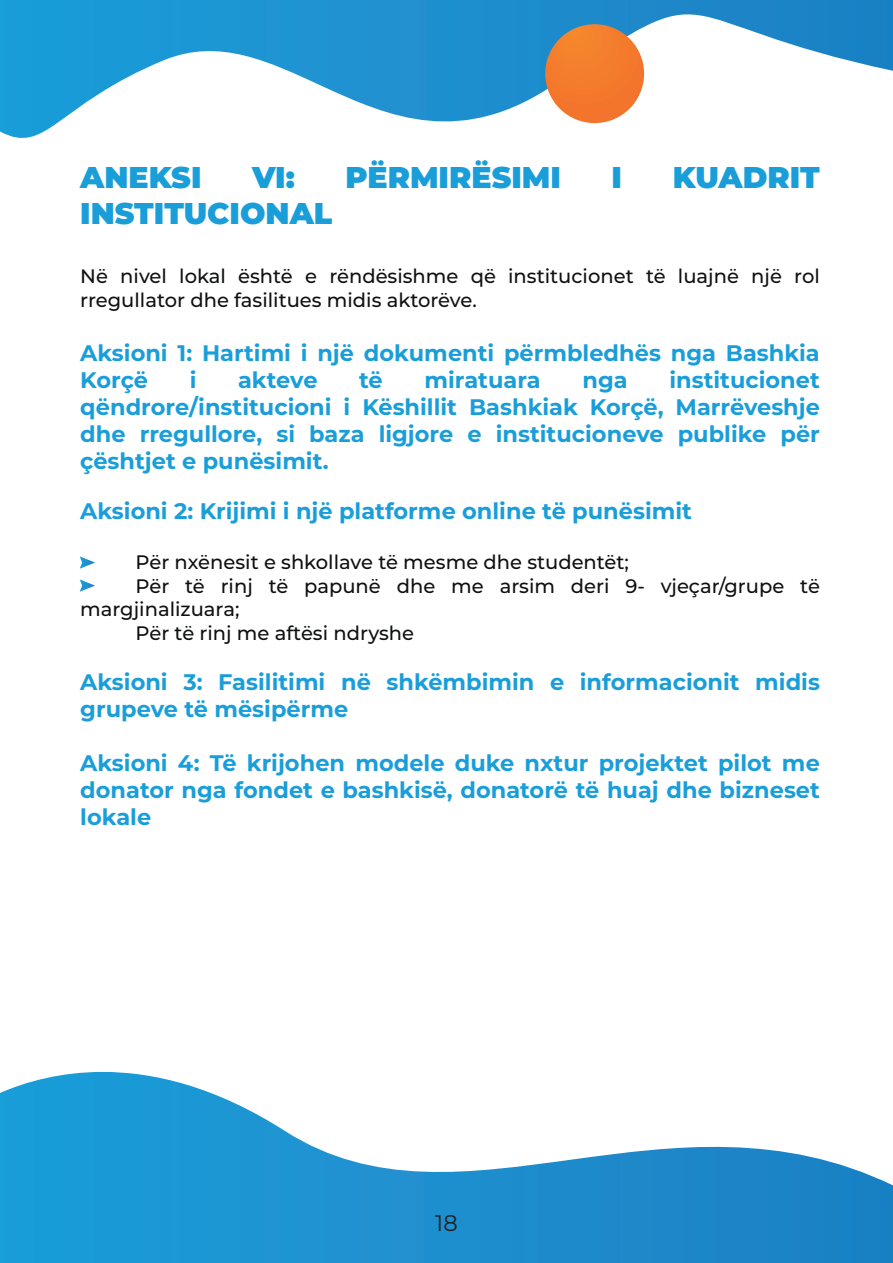
<style>
.page{position:relative;width:893px;height:1263px;background:#fff}
.page>*{position:absolute;margin:0;border:0;box-sizing:border-box;transform-origin:0 0}
.t1{font:900 30px "Montserrat";color:#1a9ed9}
.t2{font:700 22.5px/27px "Montserrat";color:#1a9ed9}
.t3{font:22.5px "Montserrat";color:#201d1e}
.t4{font:500 19.5px/23.4px "Montserrat";color:#0f1110}
</style>
<div class="page">
<svg style="left:0;top:0;width:893px;height:138px"></svg>
<div style="left:545px;top:24px;width:99px;height:99px;background:#f47a2c;border-radius:49px"></div>
<svg style="left:0;top:1072px;width:893px;height:191px"></svg>
<svg style="left:80px;top:556px;width:15px;height:13px"></svg>
<svg style="left:80px;top:579px;width:15px;height:13px"></svg>
<h1 class="t1" style="left:80px;top:155px;width:123px">ANEKSI</h1>
<h1 class="t1" style="left:252px;top:155px;width:44px">VI:</h1>
<h1 class="t1" style="left:345px;top:155px;width:217px">PËRMIRËSIMI</h1>
<h1 class="t1" style="left:612px;top:155px;width:12px">I</h1>
<h1 class="t1" style="left:673px;top:155px;width:149px">KUADRIT</h1>
<h1 class="t1" style="left:80px;top:191px;width:254px">INSTITUCIONAL</h1>
<p class="t4" style="left:80px;top:264px;width:741px">Në nivel lokal është e rëndësishme që institucionet të luajnë një rol rregullator dhe fasilitues midis aktorëve.</p>
<p class="t2" style="left:80px;top:338px;width:741px">Aksioni 1: Hartimi i një dokumenti përmbledhës nga Bashkia<br>Korçë</p>
<p class="t2" style="left:80px;top:365px;width:741px;text-align:justify;text-indent:589px">institucionet qëndrore/institucioni i Këshillit Bashkiak Korçë, Marrëveshje dhe rregullore, si baza ligjore e institucioneve publike për çështjet e punësimit.</p>
<p class="t2" style="left:80px;top:496px;width:613px">Aksioni 2: Krijimi i një platforme online të punësimit</p>
<p class="t4" style="left:136px;top:550px;width:495px">Për nxënesit e shkollave të mesme dhe studentët;</p>
<p class="t4" style="left:136px;top:573px;width:686px">Për të rinj të papunë dhe me arsim deri 9- vjeçar/grupe të</p>
<p class="t4" style="left:80px;top:597px;width:161px">margjinalizuara;</p>
<p class="t4" style="left:136px;top:620px;width:280px">Për të rinj me aftësi ndryshe</p>
<p class="t2" style="left:80px;top:667px;width:741px">Aksioni 3: Fasilitimi në shkëmbimin e informacionit midis grupeve të mësipërme</p>
<p class="t2" style="left:80px;top:748px;width:741px;text-align:justify">Aksioni 4: Të krijohen modele duke nxtur projektet pilot me donator nga fondet e bashkisë, donatorë të huaj dhe bizneset lokale</p>
<p class="t2" style="left:190px;top:365px;width:8px">i</p>
<p class="t2" style="left:238px;top:365px;width:81px">akteve</p>
<p class="t2" style="left:359px;top:365px;width:25px">të</p>
<p class="t2" style="left:424px;top:365px;width:118px">miratuara</p>
<p class="t2" style="left:582px;top:365px;width:47px">nga</p>
<p class="t3" style="left:435px;top:1208px;width:24px">18</p>
</div>
